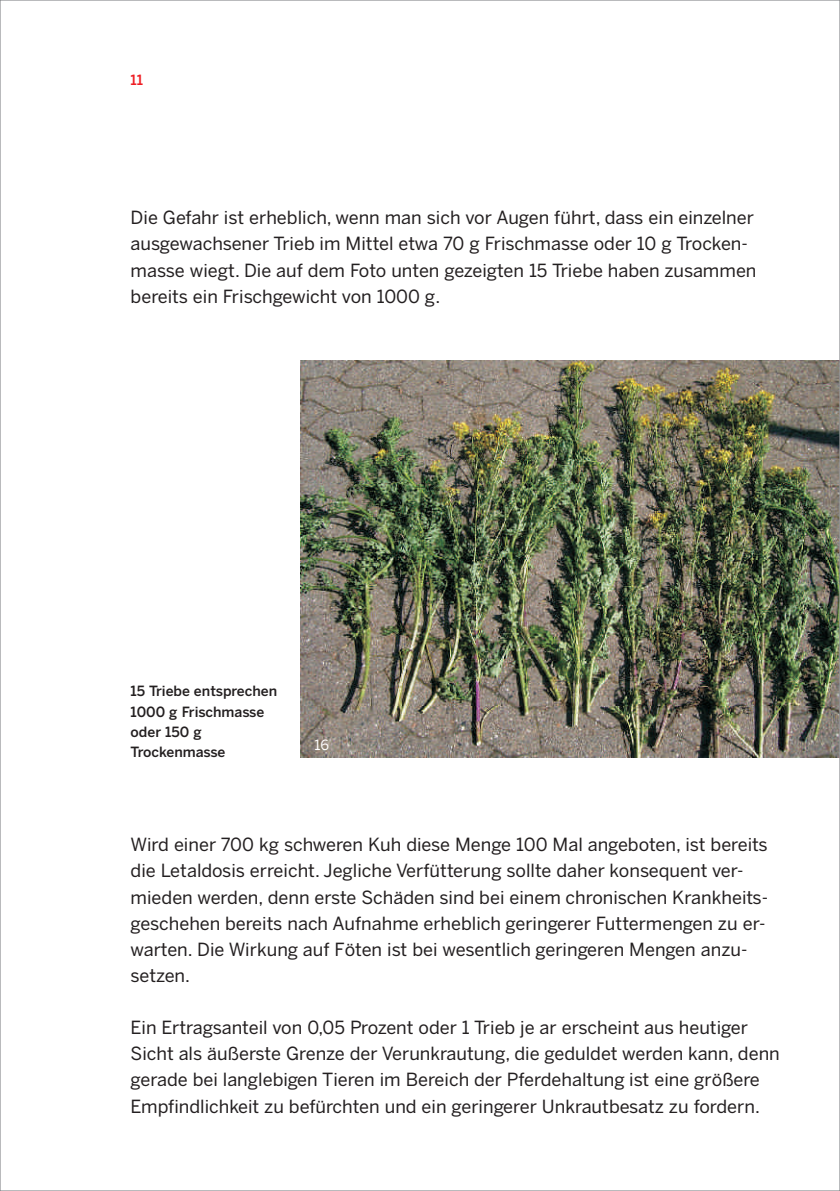
<style>
.page{position:relative;width:840px;height:1191px;background:#fff}
.page>*{position:absolute;margin:0;border:0;box-sizing:border-box;transform-origin:0 0}
.t1{font:18px/26.2px "Benton Sans";color:#231f20}
.t2{font:500 14px/20.4px "Benton Sans";color:#231f20}
.t3{font:500 14px "Benton Sans";color:#ee1d23}
.t4{font:14px "Benton Sans";color:#fff}
</style>
<div class="page">
<img style="left:301px;top:360px;width:536px;height:397px">
<p class="t3" style="left:131px;top:74px;width:14px">11</p>
<p class="t1" style="left:131px;top:206px;width:627px">Die Gefahr ist erheblich, wenn man sich vor Augen führt, dass ein einzelner ausgewachsener Trieb im Mittel etwa 70 g Frischmasse oder 10 g Trocken&shy;masse wiegt. Die auf dem Foto unten gezeigten 15 Triebe haben zusammen bereits ein Frischgewicht von 1000 g.</p>
<p class="t2" style="left:131px;top:682px;width:148px">15 Triebe entsprechen<br>1000 g Frischmasse oder 150 g<br>Trockenmasse</p>
<p class="t4" style="left:314px;top:739px;width:16px">16</p>
<p class="t1" style="left:130px;top:833px;width:639px">Wird einer 700 kg schweren Kuh diese Menge 100 Mal angeboten, ist bereits die Letaldosis erreicht. Jegliche Verfütterung sollte daher konsequent ver&shy;mieden werden, denn erste Schäden sind bei einem chronischen Krankheits&shy;geschehen bereits nach Aufnahme erheblich geringerer Futtermengen zu er&shy;warten. Die Wirkung auf Föten ist bei wesentlich geringeren Mengen anzu&shy;setzen.</p>
<p class="t1" style="left:130px;top:1016px;width:650px">Ein Ertragsanteil von 0,05 Prozent oder 1 Trieb je ar erscheint aus heutiger Sicht als äußerste Grenze der Verunkrautung, die geduldet werden kann, denn gerade bei langlebigen Tieren im Bereich der Pferdehaltung ist eine größere Empfindlichkeit zu befürchten und ein geringerer Unkrautbesatz zu fordern.</p>
</div>
